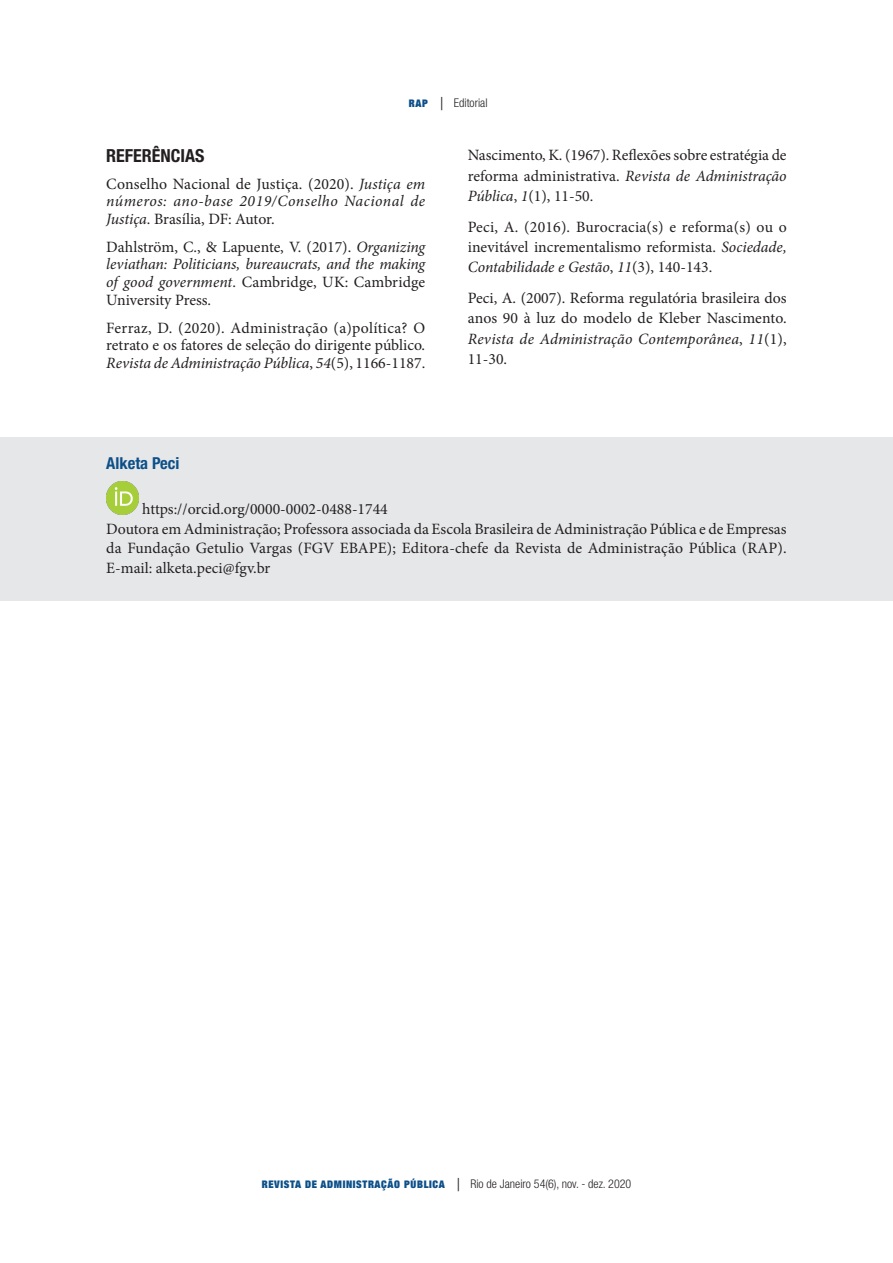
<style>
.page{position:relative;width:893px;height:1263px;background:#fff}
.page>*{position:absolute;margin:0;border:0;box-sizing:border-box;transform-origin:0 0}
.SUB1{font:700 condensed 18px "Helvetica Neue LT Std";color:#231f20}
.AUTOR_FINAL{font:700 condensed 16.5px "Helvetica Neue LT Std";color:#0c4f89}
.BIBLIOGRAFIA{font:15.75px/20.2px "Minion Pro";color:#231f20;text-align:justify}
.BIBLIOGRAFIA-2{font:italic 15.75px/17.5px "Minion Pro";color:#231f20;text-align:justify}
.autores_final_1{font:15.75px/19.5px "Minion Pro";color:#231f20;text-align:justify}
.t1{font:300 condensed 12px "Helvetica Neue LT Std";color:#231f20}
.s1{font-family:"Helvetica Neue";font-weight:900;font-stretch:expanded;font-size:10.5px;color:#0c4f89}
.s2{font-size:18px}
.s3{font-style:normal}
.s4{font-style:italic}
</style>
<div class="page">
<div style="left:0;top:437px;width:893px;height:163px;background:#e6e7e9"></div>
<img style="left:106px;top:482px;width:33px;height:32px">
<p class="t1" style="left:409px;top:96px;width:80px"><span class="s1">RAP</span> <span class="s2">|</span> Editorial</p>
<p class="SUB1" style="left:106px;top:144px;width:100px">REFERÊNCIAS</p>
<p class="BIBLIOGRAFIA-2" style="left:106px;top:175px;width:320px"><span class="s3">Conselho Nacional de Justiça. (2020).</span> Justiça em números: ano-base 2019/Conselho Nacional de Justiça<span class="s3">. Brasília, DF: Autor.</span></p>
<p class="BIBLIOGRAFIA-2" style="left:106px;top:238px;width:320px"><span class="s3">Dahlström, C., &amp; Lapuente, V. (2017).</span> Organizing leviathan: Politicians, bureaucrats, and the making of good government<span class="s3">. Cambridge, UK: Cambridge University Press.</span></p>
<p class="BIBLIOGRAFIA" style="left:106px;top:319px;width:320px;line-height:17.5px">Ferraz, D. (2020). Administração (a)política? O retrato e os fatores de seleção do dirigente público.<br><span class="s4">Revista de Administração Pública</span>, <span class="s4">54</span>(5), 1166-1187.</p>
<p class="BIBLIOGRAFIA" style="left:468px;top:145px;width:320px">Nascimento, K. (1967). Reflexões sobre estratégia de reforma administrativa. <span class="s4">Revista de Administração Pública</span>, <span class="s4">1</span>(1), 11-50.</p>
<p class="BIBLIOGRAFIA" style="left:468px;top:217px;width:321px">Peci, A. (2016). Burocracia(s) e reforma(s) ou o inevitável incrementalismo reformista. <span class="s4">Sociedade, Contabilidade e Gestão</span>, <span class="s4">11</span>(3), 140-143.</p>
<p class="BIBLIOGRAFIA" style="left:468px;top:288px;width:320px">Peci, A. (2007). Reforma regulatória brasileira dos anos 90 à luz do modelo de Kleber Nascimento.<br><span class="s4">Revista de Administração Contemporânea</span>, <span class="s4">11</span>(1), 11-30.</p>
<p class="AUTOR_FINAL" style="left:106px;top:453px;width:75px">Alketa Peci</p>
<p class="autores_final_1" style="left:142px;top:499px;width:247px">https://orcid.org/0000-0002-0488-1744</p>
<p class="autores_final_1" style="left:106px;top:519px;width:682px">Doutora em Administração; Professora associada da Escola Brasileira de Administração Pública e de Empresas da Fundação Getulio Vargas (FGV EBAPE); Editora-chefe da Revista de Administração Pública (RAP).<br>E-mail: alketa.peci@fgv.br</p>
<p class="t1" style="left:262px;top:1176px;width:371px"><span class="s1">REVISTA DE ADMINISTRAÇÃO PÚBLICA</span> <span class="s2">|</span> Rio de Janeiro 54(6), nov. - dez. 2020</p>
</div>
